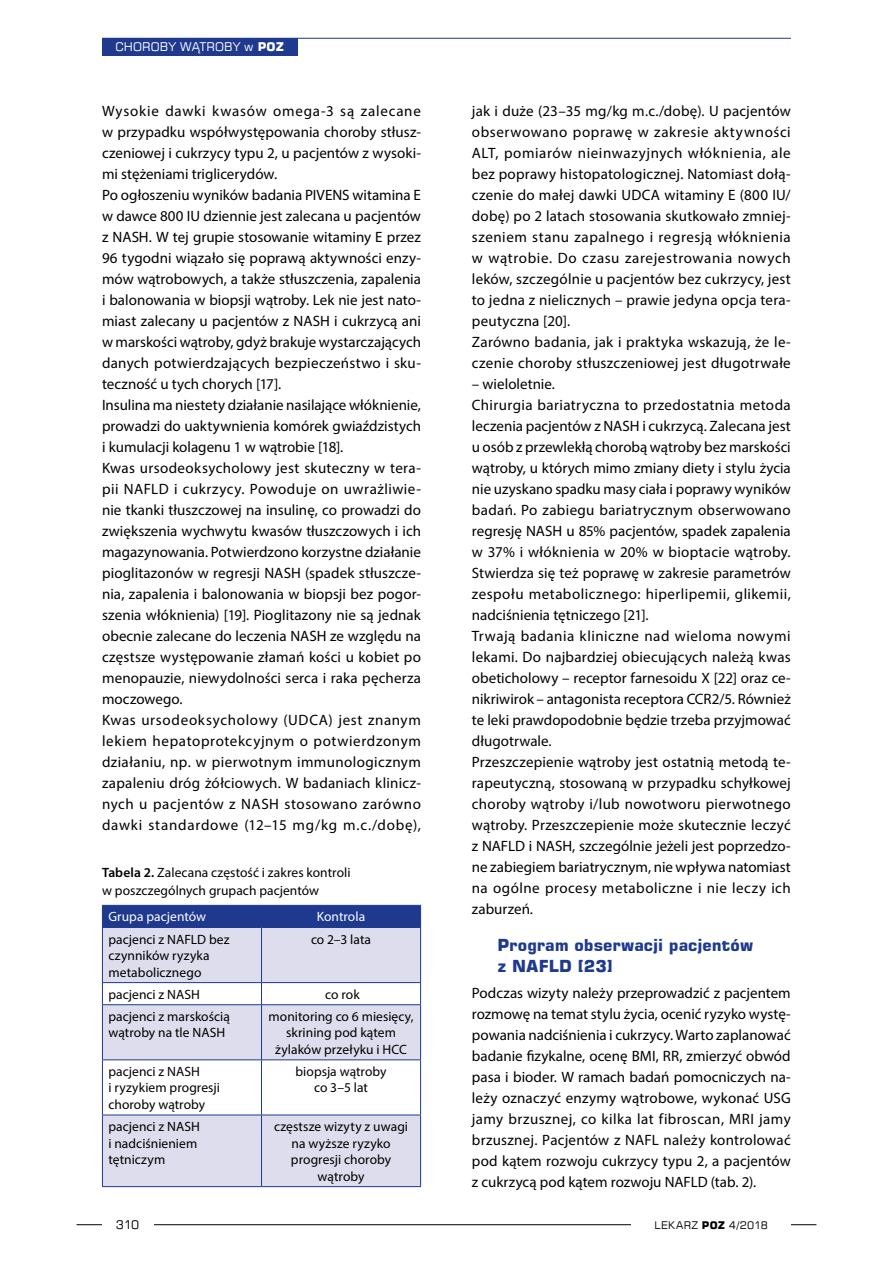
<style>
.page{position:relative;width:893px;height:1263px;background:#fff}
.page>*{position:absolute;margin:0;border:0;box-sizing:border-box;transform-origin:0 0}
.t1{font:700 16.5px/21px "Square 721 EU";color:#1e398d}
.t2{font:15px/21px "Myriad Pro";letter-spacing:.01em;color:#000}
.t3{font:13.5px/16.5px "Myriad Pro";letter-spacing:.005em;color:#000}
.t4{font:13.5px "Myriad Pro";letter-spacing:.005em;color:#fff}
.t5{font:12px "Square 721 EU";letter-spacing:.015em;color:#fff}
.t6{font:12px "Square 721 EU";color:#000}
.t7{font:10.5px "Square 721 EU";letter-spacing:.03em;color:#000}
.s1{font-weight:700}
.s2{font-weight:600}
</style>
<div class="page">
<hr style="left:102px;top:38px;width:689px;height:1px;background:#1e398d">
<hr style="left:77px;top:1224px;width:739px;height:1px;background:#000">
<div style="left:102px;top:1216px;width:51px;height:17px;background:#fff"></div>
<div style="left:631px;top:1216px;width:160px;height:17px;background:#fff"></div>
<div style="left:102px;top:38px;width:196px;height:17px;background:#1e398d"></div>
<svg style="left:103px;top:928px;width:317px;height:258px;fill:#dddded"></svg>
<hr style="left:261px;top:928px;width:1px;height:54px;background:#1e398d">
<svg style="left:261px;top:983px;width:1px;height:21px"></svg>
<hr style="left:261px;top:1005px;width:1px;height:54px;background:#1e398d">
<hr style="left:261px;top:1060px;width:1px;height:54px;background:#1e398d">
<hr style="left:261px;top:1115px;width:1px;height:71px;background:#1e398d">
<svg style="left:102px;top:983px;width:1px;height:21px"></svg>
<svg style="left:420px;top:983px;width:1px;height:21px"></svg>
<hr style="left:102px;top:1060px;width:1px;height:54px;background:#1e398d">
<hr style="left:420px;top:1060px;width:1px;height:54px;background:#1e398d">
<div style="left:102px;top:905px;width:319px;height:22px;background:#1e398d"></div>
<hr style="left:102px;top:927px;width:159px;height:1px;background:#1e398d">
<hr style="left:102px;top:928px;width:1px;height:54px;background:#1e398d">
<hr style="left:261px;top:927px;width:160px;height:1px;background:#1e398d">
<hr style="left:420px;top:928px;width:1px;height:54px;background:#1e398d">
<hr style="left:102px;top:982px;width:159px;height:1px;background:#1e398d">
<hr style="left:261px;top:982px;width:160px;height:1px;background:#1e398d">
<hr style="left:102px;top:1004px;width:159px;height:1px;background:#1e398d">
<hr style="left:102px;top:1005px;width:1px;height:54px;background:#1e398d">
<hr style="left:261px;top:1004px;width:160px;height:1px;background:#1e398d">
<hr style="left:420px;top:1005px;width:1px;height:54px;background:#1e398d">
<hr style="left:102px;top:1059px;width:159px;height:1px;background:#1e398d">
<hr style="left:261px;top:1059px;width:160px;height:1px;background:#1e398d">
<hr style="left:102px;top:1114px;width:159px;height:1px;background:#1e398d">
<hr style="left:102px;top:1115px;width:1px;height:71px;background:#1e398d">
<hr style="left:261px;top:1114px;width:160px;height:1px;background:#1e398d">
<hr style="left:420px;top:1115px;width:1px;height:71px;background:#1e398d">
<hr style="left:102px;top:1186px;width:159px;height:1px;background:#1e398d">
<hr style="left:261px;top:1186px;width:160px;height:1px;background:#1e398d">
<p class="t5" style="left:115px;top:39px;width:170px">CHOROBY WĄTROBY W <span class="s1">POZ</span></p>
<p class="t2" style="left:102px;top:100px;width:320px">Wysokie dawki kwasów omega-3 są zalecane w przypadku współwystępowania choroby stłusz&shy;czeniowej i cukrzycy typu 2, u pacjentów z wysoki&shy;mi stężeniami triglicerydów.<br>Po ogłoszeniu wyników badania PIVENS witamina E w dawce 800 IU dziennie jest zalecana u pacjentów z NASH. W tej grupie stosowanie witaminy E przez 96 tygodni wiązało się poprawą aktywności enzy&shy;mów wątrobowych, a także stłuszczenia, zapalenia i balonowania w biopsji wątroby. Lek nie jest nato&shy;miast zalecany u pacjentów z NASH i cukrzycą ani w marskości wątroby, gdyż brakuje wystarczających danych potwierdzających bezpieczeństwo i sku&shy;teczność u tych chorych [17].<br>Insulina ma niestety działanie nasilające włóknienie, prowadzi do uaktywnienia komórek gwiaździstych i kumulacji kolagenu 1 w wątrobie [18].<br>Kwas ursodeoksycholowy jest skuteczny w tera&shy;pii NAFLD i cukrzycy. Powoduje on uwrażliwie&shy;nie tkanki tłuszczowej na insulinę, co prowadzi do zwiększenia wychwytu kwasów tłuszczowych i ich magazynowania. Potwierdzono korzystne działanie pioglitazonów w regresji NASH (spadek stłuszcze&shy;nia, zapalenia i balonowania w biopsji bez pogor&shy;szenia włóknienia) [19]. Pioglitazony nie są jednak obecnie zalecane do leczenia NASH ze względu na częstsze występowanie złamań kości u kobiet po menopauzie, niewydolności serca i raka pęcherza moczowego.<br>Kwas ursodeoksycholowy (UDCA) jest znanym lekiem hepatoprotekcyjnym o potwierdzonym działaniu, np. w pierwotnym immunologicznym zapaleniu dróg żółciowych. W badaniach klinicz&shy;nych u pacjentów z NASH stosowano zarówno dawki standardowe (12–15 mg/kg m.c./dobę),</p>
<p class="t2" style="left:472px;top:100px;width:320px">jak i duże (23–35 mg/kg m.c./dobę). U pacjentów obserwowano poprawę w zakresie aktywności ALT, pomiarów nieinwazyjnych włóknienia, ale bez poprawy histopatologicznej. Natomiast dołą&shy;czenie do małej dawki UDCA witaminy E (800 IU/ dobę) po 2 latach stosowania skutkowało zmniej&shy;szeniem stanu zapalnego i regresją włóknienia w wątrobie. Do czasu zarejestrowania nowych leków, szczególnie u pacjentów bez cukrzycy, jest to jedna z nielicznych – prawie jedyna opcja tera&shy;peutyczna [20].<br>Zarówno badania, jak i praktyka wskazują, że le&shy;czenie choroby stłuszczeniowej jest długotrwałe</p>
<p class="t2" style="left:472px;top:373px;width:320px">– wieloletnie.<br>Chirurgia bariatryczna to przedostatnia metoda leczenia pacjentów z NASH i cukrzycą. Zalecana jest u osób z przewlekłą chorobą wątroby bez marskości wątroby, u których mimo zmiany diety i stylu życia nie uzyskano spadku masy ciała i poprawy wyników badań. Po zabiegu bariatrycznym obserwowano regresję NASH u 85% pacjentów, spadek zapalenia w 37% i włóknienia w 20% w bioptacie wątroby.<br>Stwierdza się też poprawę w zakresie parametrów zespołu metabolicznego: hiperlipemii, glikemii, nadciśnienia tętniczego [21].<br>Trwają badania kliniczne nad wieloma nowymi lekami. Do najbardziej obiecujących należą kwas obeticholowy – receptor farnesoidu X [22] oraz ce&shy;nikriwirok – antagonista receptora CCR2/5. Również te leki prawdopodobnie będzie trzeba przyjmować długotrwale.<br>Przeszczepienie wątroby jest ostatnią metodą te&shy;rapeutyczną, stosowaną w przypadku schyłkowej choroby wątroby i/lub nowotworu pierwotnego wątroby. Przeszczepienie może skutecznie leczyć z NAFLD i NASH, szczególnie jeżeli jest poprzedzo&shy;ne zabiegiem bariatrycznym, nie wpływa natomiast na ogólne procesy metaboliczne i nie leczy ich zaburzeń.</p>
<p class="t1" style="left:497px;top:935px;width:257px">Program obserwacji pacjentów z NAFLD [23]</p>
<p class="t2" style="left:472px;top:982px;width:320px;text-align:justify">Podczas wizyty należy przeprowadzić z pacjentem rozmowę na temat stylu życia, ocenić ryzyko wystę&shy;powania nadciśnienia i cukrzycy. Warto zaplanować badanie fizykalne, ocenę BMI, RR, zmierzyć obwód pasa i bioder. W ramach badań pomocniczych na&shy;leży oznaczyć enzymy wątrobowe, wykonać USG jamy brzusznej, co kilka lat fibroscan, MRI jamy brzusznej. Pacjentów z NAFL należy kontrolować pod kątem rozwoju cukrzycy typu 2, a pacjentów z cukrzycą pod kątem rozwoju NAFLD (tab. 2).</p>
<p class="t3" style="left:102px;top:863px;width:250px;line-height:18px"><span class="s2">Tabela 2.</span> Zalecana częstość i zakres kontroli w poszczególnych grupach pacjentów</p>
<p class="t4" style="left:108px;top:909px;width:99px">Grupa pacjentów</p>
<p class="t4" style="left:317px;top:909px;width:50px">Kontrola</p>
<p class="t3" style="left:108px;top:930px;width:123px">pacjenci z NAFLD bez czynników ryzyka metabolicznego</p>
<p class="t3" style="left:311px;top:930px;width:62px">co 2–3 lata</p>
<p class="t3" style="left:108px;top:986px;width:93px">pacjenci z NASH</p>
<p class="t3" style="left:325px;top:986px;width:36px">co rok</p>
<p class="t3" style="left:108px;top:1008px;width:123px">pacjenci z marskością wątroby na tle NASH</p>
<p class="t3" style="left:269px;top:1008px;width:146px;text-align:center">monitoring co 6 miesięcy, skrining pod kątem żylaków przełyku i HCC</p>
<p class="t3" style="left:108px;top:1063px;width:113px">pacjenci z NASH<br>i ryzykiem progresji choroby wątroby</p>
<p class="t3" style="left:296px;top:1063px;width:93px;text-align:center">biopsja wątroby co 3–5 lat</p>
<p class="t3" style="left:108px;top:1118px;width:93px">pacjenci z NASH i nadciśnieniem tętniczym</p>
<p class="t3" style="left:274px;top:1118px;width:136px;text-align:center">częstsze wizyty z uwagi na wyższe ryzyko progresji choroby wątroby</p>
<p class="t6" style="left:116px;top:1217px;width:25px">310</p>
<p class="t7" style="left:655px;top:1218px;width:115px">LEKARZ <span class="s1">POZ</span> 4/2018</p>
</div>
